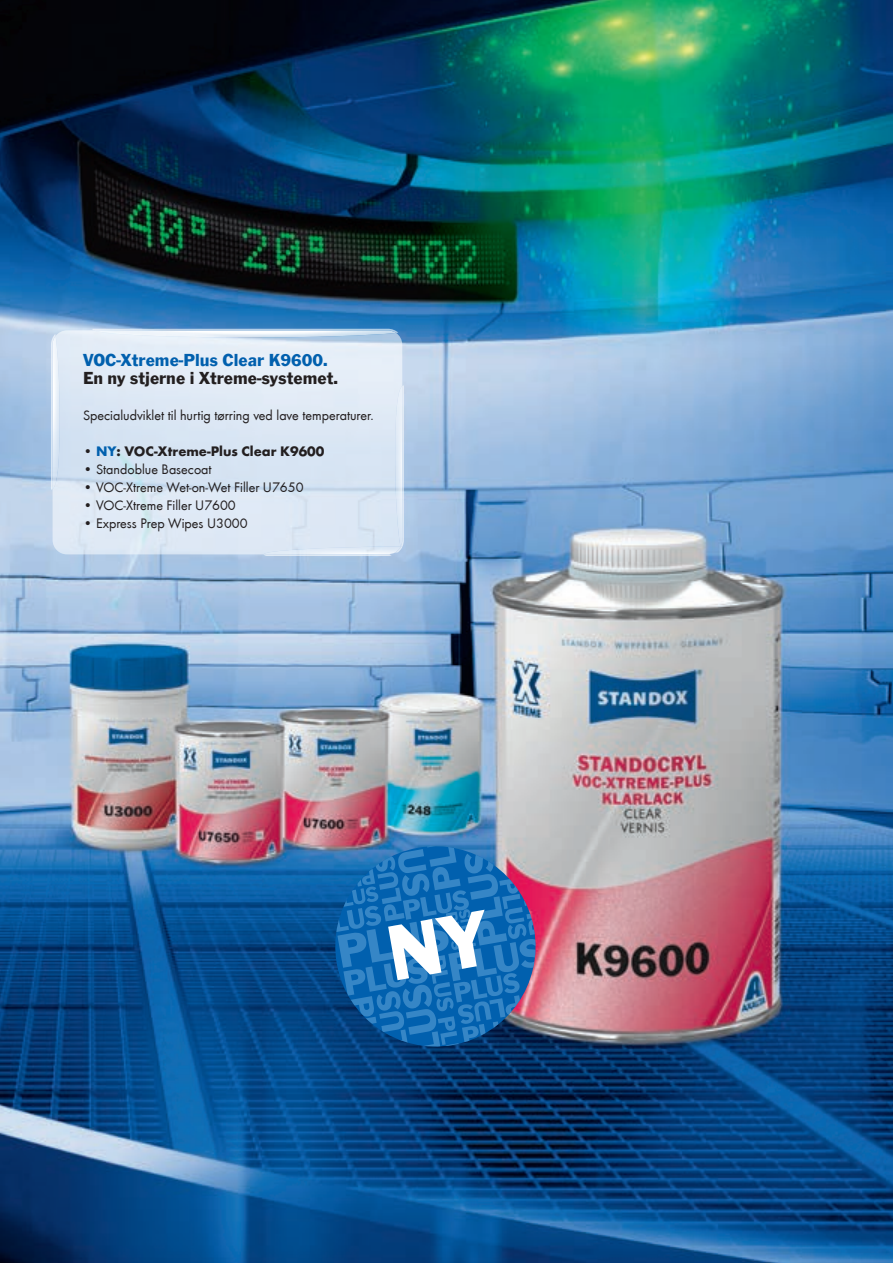
<style>
.page{position:relative;width:893px;height:1263px;background:#fff}
.page>*{position:absolute;margin:0;border:0;box-sizing:border-box;transform-origin:0 0}
.t1{font:18px "Standox Franklin Gothic";color:#231f20}
.t2{font:18px "Standox Franklin Gothic";color:#0160ae}
.t3{font:14.25px "Standox Futura";color:#231f20}
.t4{font:700 14.25px "Standox Futura";color:#231f20}
.s1{color:#0160ae}
</style>
<div class="page">
<img style="left:0;top:0;width:893px;height:1263px">
<svg style="left:327px;top:838px;width:217px;height:8px"></svg>
<svg style="left:51px;top:329px;width:353px;height:227px"></svg>
<svg style="left:327px;top:846px;width:217px;height:208px"></svg>
<p class="t2" style="left:83px;top:349px;width:246px">VOC-Xtreme-Plus Clear K9600.</p>
<p class="t1" style="left:83px;top:367px;width:256px">En ny stjerne i Xtreme-systemet.</p>
<p class="t3" style="left:83px;top:405px;width:292px">Specialudviklet til hurtig tørring ved lave temperaturer.</p>
<p class="t4" style="left:83px;top:441px;width:243px">• <span class="s1">NY</span>: VOC-Xtreme-Plus Clear K9600</p>
<p class="t3" style="left:83px;top:460px;width:130px">• Standoblue Basecoat</p>
<p class="t3" style="left:83px;top:478px;width:222px">• VOC-Xtreme Wet-on-Wet Filler U7650</p>
<p class="t3" style="left:83px;top:496px;width:154px">• VOC-Xtreme Filler U7600</p>
<p class="t3" style="left:83px;top:514px;width:166px">• Express Prep Wipes U3000</p>
</div>
